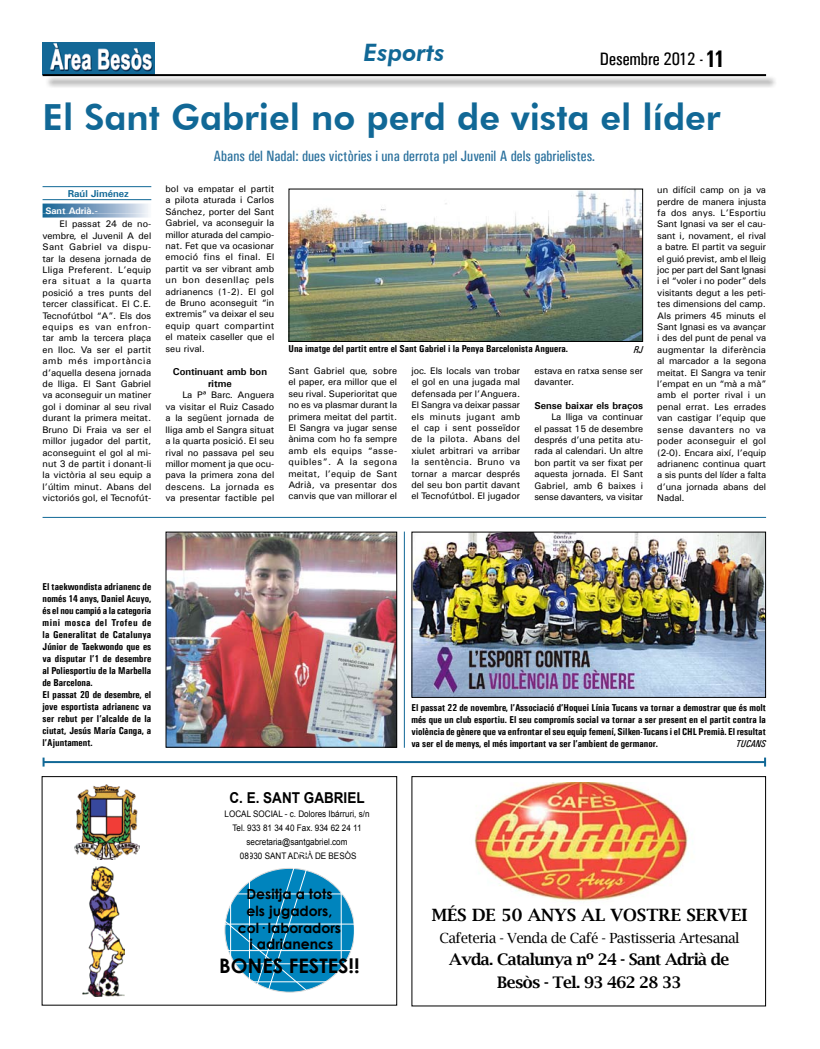
<style>
.page{position:relative;width:820px;height:1049px;background:#fff}
.page>*{position:absolute;margin:0;border:0;box-sizing:border-box;transform-origin:0 0}
.t1{font:800 36px "Futura BT";color:#116896}
.t2{font:italic 800 24px "Futura BT";color:#116896}
.t3{font:700 20px "Century Gothic";color:#000}
.t4{font:18px "Univers Condensed";color:#000}
.t5{font:600 17px "Lucida Bright";color:#000}
.t6{font:600 15.9px/22.3px "Lucida Bright";letter-spacing:-.04em;color:#000;text-align:center}
.t7{font:15px "Univers Condensed";color:#2b719d}
.t8{font:700 15px "Arial";color:#000;scale:.9 1}
.t9{font:700 14px/16.8px "Century Gothic";color:#000;text-align:center}
.t10{font:14px "Lucida Bright";letter-spacing:-.04em;color:#000}
.t11{font:700 10px/12px "Univers Condensed";color:#000}
.t12{font:700 10px/12px "Univers";color:#000;text-align:center}
.t13{font:700 10px "Univers";color:#116896}
.t14{font:italic 10px "Univers Condensed";color:#000}
.t15{font:9.5px/11.4px "Univers";color:#000;text-align:justify}
.t16{font:700 9.5px "Univers";color:#fff}
.t17{font:9px/14px "Arial";color:#000;text-align:center;scale:.9 1}
.s1{font-weight:700;font-size:24px}
</style>
<div class="page">
<img style="left:43px;top:43px;width:111px;height:31px">
<div style="left:44px;top:76px;width:738px;height:17px;background:#000;opacity:.75"></div>
<hr style="left:43px;top:74px;width:722px;height:2px;background:#000">
<hr style="left:44px;top:761px;width:720px;height:2px;background:#116896">
<svg style="left:43px;top:757px;width:2px;height:9px"></svg>
<img style="left:474px;top:782px;width:215px;height:119px">
<div style="left:411px;top:776px;width:354px;height:230px;border:1px solid #000"></div>
<hr style="left:43px;top:186px;width:108px;height:1px;background:#116896">
<hr style="left:43px;top:199px;width:108px;height:1px;background:#116896">
<svg style="left:43px;top:204px;width:105px;height:10px"></svg>
<svg style="left:43px;top:214px;width:105px;height:4px"></svg>
<img style="left:290px;top:191px;width:351px;height:149px">
<div style="left:288px;top:189px;width:355px;height:153px;border:1px solid #000"></div>
<hr style="left:43px;top:517px;width:722px;height:1px;background:#116896">
<img style="left:167px;top:533px;width:228px;height:213px">
<div style="left:165px;top:531px;width:232px;height:217px;border:1px solid #000"></div>
<hr style="left:403px;top:531px;width:1px;height:217px;background:#116896">
<img style="left:413px;top:533px;width:350px;height:163px">
<div style="left:411px;top:531px;width:354px;height:167px;border:1px solid #000"></div>
<img style="left:74px;top:784px;width:65px;height:76px">
<div style="left:42px;top:776px;width:355px;height:229px;border:1px solid #000"></div>
<img style="left:82px;top:866px;width:42px;height:130px">
<div style="left:225px;top:868px;width:129px;height:124px;background:#0084bd;border-radius:50%"></div>
<div style="left:340px;top:865px;width:15px;height:119px;border:1px solid #fff"></div>
<div style="left:219px;top:893px;width:144px;height:31px;border:1px solid #fff"></div>
<div style="left:216px;top:950px;width:147px;height:14px;border:1px solid #fff"></div>
<svg style="left:216px;top:868px;width:122px;height:125px"></svg>
<h2 class="t2" style="left:363px;top:38px;width:83px">Esports</h2>
<h3 class="t4" style="left:599px;top:48px;width:126px">Desembre 2012 -<span class="s1">11</span></h3>
<h1 class="t1" style="left:43px;top:95px;width:679px">El Sant Gabriel no perd de vista el líder</h1>
<p class="t13" style="left:68px;top:188px;width:63px">Raúl Jiménez</p>
<p class="t16" style="left:45px;top:204px;width:54px">Sant Adrià.-</p>
<p class="t15" style="left:43px;top:218px;width:110px;text-indent:17px">El passat 24 de no&shy;vembre, el Juvenil A del Sant Gabriel va dispu&shy;tar la desena jornada de Lliga Preferent. L’equip era situat a la quarta posició a tres punts del tercer classificat. El C.E.<br>Tecnofútbol “A”. Els dos equips es van enfron&shy;tar amb la tercera plaça en lloc. Va ser el partit amb més importància d’aquella desena jornada de lliga. El Sant Gabriel va aconseguir un matiner gol i dominar al seu rival durant la primera meitat.<br>Bruno Di Fraia va ser el millor jugador del partit, aconseguint el gol al mi&shy;nut 3 de partit i donant-li la victòria al seu equip a l’últim minut. Abans del victoriós gol, el Tecnofút-</p>
<h3 class="t7" style="left:213px;top:147px;width:383px">Abans del Nadal: dues victòries i una derrota pel Juvenil A dels gabrielistes.</h3>
<p class="t15" style="left:165px;top:183px;width:110px">bol va empatar el partit a pilota aturada i Carlos Sánchez, porter del Sant Gabriel, va aconseguir la millor aturada del campio&shy;nat. Fet que va ocasionar emoció fins el final. El partit va ser vibrant amb un bon desenllaç pels adrianencs (1-2). El gol de Bruno aconseguit “in extremis” va deixar el seu equip quart compartint el mateix caseller que el seu rival.</p>
<p class="t12" style="left:173px;top:365px;width:96px">Continuant amb bon ritme</p>
<p class="t15" style="left:165px;top:389px;width:110px;text-indent:17px">La Pª Barc. Anguera va visitar el Ruiz Casado a la següent jornada de lliga amb el Sangra situat a la quarta posició. El seu rival no passava pel seu millor moment ja que ocu&shy;pava la primera zona del descens. La jornada es va presentar factible pel</p>
<p class="t11" style="left:288px;top:343px;width:281px">Una imatge del partit entre el Sant Gabriel i la Penya Barcelonista Anguera.</p>
<p class="t14" style="left:633px;top:344px;width:11px">RJ</p>
<p class="t15" style="left:288px;top:365px;width:110px">Sant Gabriel que, sobre el paper, era millor que el seu rival. Superioritat que no es va plasmar durant la primera meitat del partit.<br>El Sangra va jugar sense ànima com ho fa sempre amb els equips “asse&shy;quibles”. A la segona meitat, l’equip de Sant Adrià, va presentar dos canvis que van millorar el</p>
<p class="t15" style="left:411px;top:365px;width:110px">joc. Els locals van trobar el gol en una jugada mal defensada per l’Anguera.<br>El Sangra va deixar passar els minuts jugant amb el cap i sent posseïdor de la pilota. Abans del xiulet arbitrari va arribar la sentència. Bruno va tornar a marcar després del seu bon partit davant el Tecnofútbol. El jugador</p>
<p class="t15" style="left:534px;top:365px;width:110px">estava en ratxa sense ser davanter.</p>
<p class="t12" style="left:534px;top:399px;width:110px">Sense baixar els braços</p>
<p class="t15" style="left:534px;top:411px;width:110px;text-indent:17px">La lliga va continuar el passat 15 de desembre després d’una petita atu&shy;rada al calendari. Un altre bon partit va ser fixat per aquesta jornada. El Sant Gabriel, amb 6 baixes i sense davanters, va visitar</p>
<p class="t15" style="left:657px;top:184px;width:110px">un difícil camp on ja va perdre de manera injusta fa dos anys. L’Esportiu Sant Ignasi va ser el cau&shy;sant i, novament, el rival a batre. El partit va seguir el guió previst, amb el lleig joc per part del Sant Ignasi i el “voler i no poder” dels visitants degut a les peti&shy;tes dimensions del camp.<br>Als primers 45 minuts el Sant Ignasi es va avançar i des del punt de penal va augmentar la diferència al marcador a la segona meitat. El Sangra va tenir l’empat en un “mà a mà” amb el porter rival i un penal errat. Les errades van castigar l’equip que sense davanters no va poder aconseguir el gol (2-0). Encara així, l’equip adrianenc continua quart a sis punts del líder a falta d’una jornada abans del Nadal.</p>
<p class="t11" style="left:43px;top:581px;width:110px">El taekwondista adrianenc de només 14 anys, Daniel Acuyo, és el nou campió a la categoria mini mosca del Trofeu de la Generalitat de Catalunya<br>Júnior de Taekwondo que es va disputar l’1 de desembre al Poliesportiu de la Marbella de Barcelona.<br>El passat 20 de desembre, el jove esportista adrianenc va ser rebut per l’alcalde de la ciutat, Jesús María Canga, a l’Ajuntament.</p>
<h3 class="t8" style="left:229px;top:788px;width:152px">C. E. SANT GABRIEL</h3>
<p class="t17" style="left:224px;top:807px;width:162px">LOCAL SOCIAL - c. Dolores Ibárruri, s/n<br>Tel. 933 81 34 40 Fax. 934 62 24 11 secretaria@santgabriel.com<br>08930 SANT ADRIÀ DE BESÒS</p>
<h3 class="t9" style="left:238px;top:885px;width:105px">Desitja a tots els jugadors, col· laboradors i adrianencs</h3>
<h3 class="t3" style="left:219px;top:951px;width:142px">BONES FESTES!!</h3>
<p class="t11" style="left:411px;top:702px;width:356px;text-align:justify">El passat 22 de novembre, l’Associació d’Hoquei Línia Tucans va tornar a demostrar que és molt més que un club esportiu. El seu compromís social va tornar a ser present en el partit contra la violència de gènere que va enfrontar el seu equip femení, Silken-Tucans i el CHL Premià. El resultat va ser el de menys, el més important va ser l’ambient de germanor.</p>
<p class="t14" style="left:735px;top:737px;width:31px">TUCANS</p>
<h3 class="t5" style="left:431px;top:905px;width:317px">MÉS DE 50 ANYS AL VOSTRE SERVEI</h3>
<h3 class="t10" style="left:439px;top:930px;width:301px">Cafeteria - Venda de Café - Pastisseria Artesanal</h3>
<h3 class="t6" style="left:449px;top:948px;width:282px">Avda. Catalunya nº 24 - Sant Adrià de<br>Besòs - Tel. 93 462 28 33</h3>
</div>
